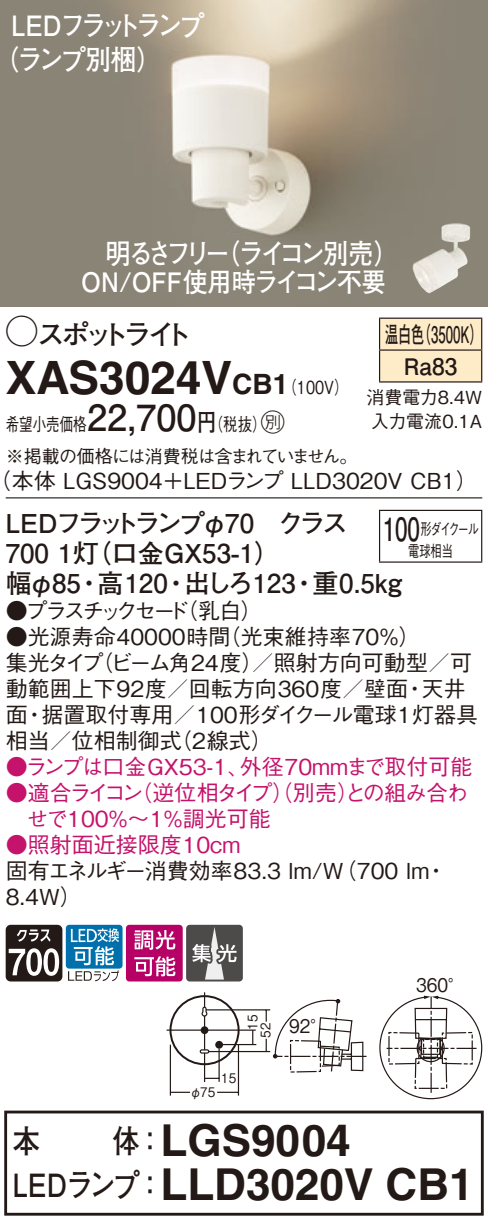
<style>
.page{position:relative;width:488px;height:1227px;background:#fff}
.page>*{position:absolute;margin:0;border:0;box-sizing:border-box;transform-origin:0 0}
.t1{font:700 46px "Helvetica LT Std";color:#231916}
.t2{font:700 44px "Helvetica LT Std";color:#231916}
.t3{font:700 36px "Futo Go B101 Pro";color:#231916}
.t4{font:700 32px "Futo Go B101 Pro";color:#231916;scale:.85 1}
.t5{font:700 32px "Futo Go B101 Pro";color:#231916;scale:.7 1}
.t6{font:700 28px/34px "Futo Go B101 Pro";letter-spacing:-.12em;color:#fff;scale:.9 1}
.t7{font:700 28px "Futo Go B101 Pro";letter-spacing:-.15em;color:#fff;scale:.89 1}
.t8{font:700 28px "Futo Go B101 Pro";letter-spacing:-.195em;color:#231916}
.t9{font:700 28px "Helvetica LT Std";color:#231916}
.t10{font:700 26.8px "Futo Go B101 Pro";letter-spacing:-.005em;color:#fff;scale:.91 1}
.t11{font:700 26px "Futo Go B101 Pro";color:#231916}
.t12{font:700 26px "Futo Go B101 Pro";letter-spacing:-.145em;color:#231916}
.t13{font:24px "Ford Classification 1";color:#231916}
.t14{font:700 22.8px/32px "Futo Go B101 Pro";color:#231916;scale:.58 1}
.t15{font:500 22px/26px "Gothic BBB Pro";color:#231916}
.t16{font:500 22px/26px "Gothic BBB Pro";letter-spacing:-.045em;color:#c5126b}
.t17{font:500 22px "Gothic BBB Pro";color:#c5126b}
.t18{font:500 22px/26px "Gothic BBB Pro";letter-spacing:-.02em;color:#c5126b}
.t19{font:500 22px "Gothic BBB Pro";letter-spacing:-.165em;color:#231916}
.t20{font:18.8px "Gothic BBB Pro Medium 90 pv RKSJ H";color:#231916;scale:.9 1}
.t21{font:500 18px/31.6px "Gothic BBB Pro";letter-spacing:-.04em;color:#231916;scale:.75 1}
.t22{font:500 18px/24px "Gothic BBB Pro";color:#231916}
.t23{font:500 18px "Gothic BBB Pro";color:#231916;scale:.8 1}
.t24{font:500 16px "Gothic BBB Pro";letter-spacing:-.11em;color:#231916;scale:.7 1}
.t25{font:13.2px "Gothic BBB Pro Medium 90 pv RKSJ H";color:#231916;scale:.9 1}
.s1{font-family:"Ford Classification 1";font-weight:400;font-size:32px}
.s2{font-size:46px}
.s3{font-family:"Helvetica LT Std";font-weight:700;font-size:28px}
.s4{font-family:"Gothic BBB Pro";font-weight:500;font-size:18px}
.s5{font-family:"Futo Go B101 Pro";font-weight:700;font-size:24px}
</style>
<div class="page">
<img style="left:0;top:0;width:488px;height:306px">
<img style="left:411px;top:223px;width:59px;height:71px">
<div style="left:380px;top:319px;width:101px;height:62px;background:#feecc9"></div>
<hr style="left:379px;top:317px;width:103px;height:2px;background:#231916">
<hr style="left:379px;top:319px;width:1px;height:30px;background:#231916">
<hr style="left:481px;top:319px;width:1px;height:30px;background:#231916">
<hr style="left:379px;top:349px;width:103px;height:2px;background:#231916">
<hr style="left:379px;top:351px;width:1px;height:30px;background:#231916">
<hr style="left:481px;top:351px;width:1px;height:30px;background:#231916">
<hr style="left:379px;top:381px;width:103px;height:2px;background:#231916">
<hr style="left:6px;top:497px;width:476px;height:1px;background:#231916">
<hr style="left:379px;top:511px;width:1px;height:50px;background:#231916">
<hr style="left:379px;top:510px;width:103px;height:1px;background:#231916">
<hr style="left:481px;top:511px;width:1px;height:50px;background:#231916">
<hr style="left:379px;top:561px;width:103px;height:2px;background:#231916">
<div style="left:169px;top:995px;width:70px;height:70px;border:2px solid #231916;border-radius:50%"></div>
<hr style="left:166px;top:1029px;width:89px;height:1px;background:#231916">
<div style="left:215px;top:1041px;width:8px;height:7px;background:#231916;border-radius:50%"></div>
<hr style="left:218px;top:1048px;width:2px;height:33px;background:#231916">
<svg style="left:199px;top:992px;width:20px;height:90px"></svg>
<svg style="left:252px;top:1030px;width:1px;height:14px"></svg>
<hr style="left:206px;top:1009px;width:64px;height:1px;background:#231916">
<hr style="left:209px;top:1051px;width:61px;height:1px;background:#231916">
<hr style="left:220px;top:1044px;width:36px;height:1px;background:#231916">
<svg style="left:265px;top:1038px;width:2px;height:13px"></svg>
<svg style="left:265px;top:1010px;width:2px;height:11px"></svg>
<hr style="left:170px;top:1044px;width:1px;height:51px;background:#231916">
<hr style="left:238px;top:1044px;width:1px;height:51px;background:#231916">
<hr style="left:170px;top:1091px;width:20px;height:2px;background:#231916">
<hr style="left:217px;top:1091px;width:22px;height:2px;background:#231916">
<svg style="left:273px;top:995px;width:209px;height:104px"></svg>
<svg style="left:6px;top:924px;width:56px;height:57px"></svg>
<div style="left:66px;top:924px;width:56px;height:44px;background:#0070ac;border-radius:3px"></div>
<svg style="left:68px;top:928px;width:51px;height:53px"></svg>
<svg style="left:126px;top:924px;width:114px;height:57px"></svg>
<div style="left:186px;top:924px;width:57px;height:57px;border:2px solid #4d4a4a;border-radius:3px"></div>
<div style="left:4px;top:1110px;width:479px;height:105px;border:3px solid #231916"></div>
<p class="t6" style="left:-7px;top:5px;width:236px;text-indent:18px">LEDフラットランプ（ランプ別梱(</p>
<p class="t7" style="left:215px;top:230px;width:208px">（ライコン別売(</p>
<p class="t7" style="left:106px;top:230px;width:141px">明るさフリー</p>
<p class="t10" style="left:81px;top:260px;width:336px">ON/OFF使用時ライコン不要</p>
<p class="t8" style="left:6px;top:312px;width:188px"><span class="s1">A</span>スポットライト</p>
<p class="t14" style="left:417px;top:315px;width:115px">（3500 (K</p>
<p class="t14" style="left:403px;top:315px;width:94px;text-indent:-19px">温白色<br>Ra83</p>
<p class="t22" style="left:366px;top:383px;width:117px">消費電力8.4W入力電流0.1A</p>
<h1 class="t1" style="left:6px;top:349px;width:197px">XAS3024</h1>
<p class="t9" style="left:201px;top:367px;width:73px"><span class="s2">V</span>CB</p>
<p class="t23" style="left:273px;top:372px;width:96px">（<span class="s3">1</span> 100 (V</p>
<h3 class="t3" style="left:87px;top:389px;width:111px">22,700</h3>
<p class="t13" style="left:252px;top:410px;width:34px">C<span class="s4">）</span></p>
<p class="t23" style="left:197px;top:410px;width:70px">（<span class="s5">円</span>税抜</p>
<p class="t21" style="left:6px;top:406px;width:470px">希望小売価格<br>※掲載の価格には消費税は含まれていません。</p>
<p class="t15" style="left:-10px;top:465px;width:489px">（本体 LGS9004＋LEDランプ LLD3020V CB1(</p>
<p class="t12" style="left:6px;top:502px;width:343px">LEDフラットランプφ70　クラス</p>
<p class="t11" style="left:6px;top:532px;width:276px">700 （灯1 口金GX53-1(</p>
<p class="t11" style="left:312px;top:562px;width:91px">重0.5kg</p>
<h3 class="t5" style="left:382px;top:504px;width:55px">100</h3>
<p class="t24" style="left:408px;top:538px;width:66px">電球相当</p>
<p class="t24" style="left:420px;top:516px;width:85px">形ダイクール</p>
<p class="t11" style="left:6px;top:562px;width:77px">幅φ85</p>
<p class="t11" style="left:97px;top:562px;width:72px">高120</p>
<p class="t11" style="left:184px;top:562px;width:113px">出しろ123</p>
<p class="t11" style="left:76px;top:562px;width:27px">・</p>
<p class="t11" style="left:163px;top:562px;width:27px">・</p>
<p class="t11" style="left:291px;top:562px;width:27px">・</p>
<p class="t15" style="left:176px;top:595px;width:88px">（乳白(</p>
<p class="t19" style="left:6px;top:593px;width:185px">●プラスチックセード</p>
<p class="t15" style="left:219px;top:621px;width:203px">（光束維持率70％(</p>
<p class="t15" style="left:92px;top:621px;width:382px;text-indent:-86px">●光源寿命40000時間<br>（ビーム角24度／）照射方向可動型／可</p>
<p class="t15" style="left:6px;top:647px;width:99px">集光タイプ</p>
<p class="t15" style="left:41px;top:673px;width:438px;text-indent:-36px">動範囲上下92度／回転方向360度／壁面<br>据置取付専用／100形ダイクール電球1灯器具</p>
<p class="t15" style="left:421px;top:673px;width:45px">天井</p>
<p class="t15" style="left:404px;top:673px;width:23px">・</p>
<p class="t15" style="left:6px;top:699px;width:24px">面</p>
<p class="t15" style="left:23px;top:699px;width:23px">・</p>
<p class="t15" style="left:170px;top:725px;width:104px">（2線式(</p>
<p class="t15" style="left:6px;top:725px;width:177px">相当／位相制御式</p>
<p class="t16" style="left:130px;top:751px;width:339px;text-indent:-125px">●ランプは口金GX53-1、<br>（逆位相タイプ）（別売との組み合わ</p>
<p class="t17" style="left:240px;top:749px;width:234px">外径70mmまで取付可能</p>
<p class="t17" style="left:337px;top:775px;width:23px">）</p>
<p class="t18" style="left:27px;top:777px;width:246px;text-indent:-21px">●適合ライコン<br>せで100％〜1％調光可能</p>
<p class="t17" style="left:6px;top:827px;width:236px">●照射面近接限度10cm</p>
<p class="t15" style="left:6px;top:855px;width:425px">固有エネルギー消費効率83.3 lm （W/ 700 lm<br>8.4W(</p>
<p class="t15" style="left:425px;top:855px;width:23px">・</p>
<p class="t25" style="left:242px;top:1029px;width:18px;rotate:-90deg">15</p>
<p class="t25" style="left:255px;top:1038px;width:18px;rotate:-90deg">52</p>
<p class="t20" style="left:289px;top:1011px;width:44px">92°</p>
<p class="t20" style="left:416px;top:970px;width:56px">360°</p>
<p class="t25" style="left:221px;top:1067px;width:18px">15</p>
<p class="t25" style="left:190px;top:1081px;width:29px">φ75</p>
<h3 class="t4" style="left:13px;top:1115px;width:34px">本</h3>
<h3 class="t4" style="left:113px;top:1115px;width:62px">体：</h3>
<h2 class="t2" style="left:160px;top:1113px;width:192px">LGS9004</h2>
<h3 class="t4" style="left:13px;top:1159px;width:179px">LEDランプ：</h3>
<h2 class="t2" style="left:160px;top:1157px;width:314px">LLD3020V CB1</h2>
</div>
